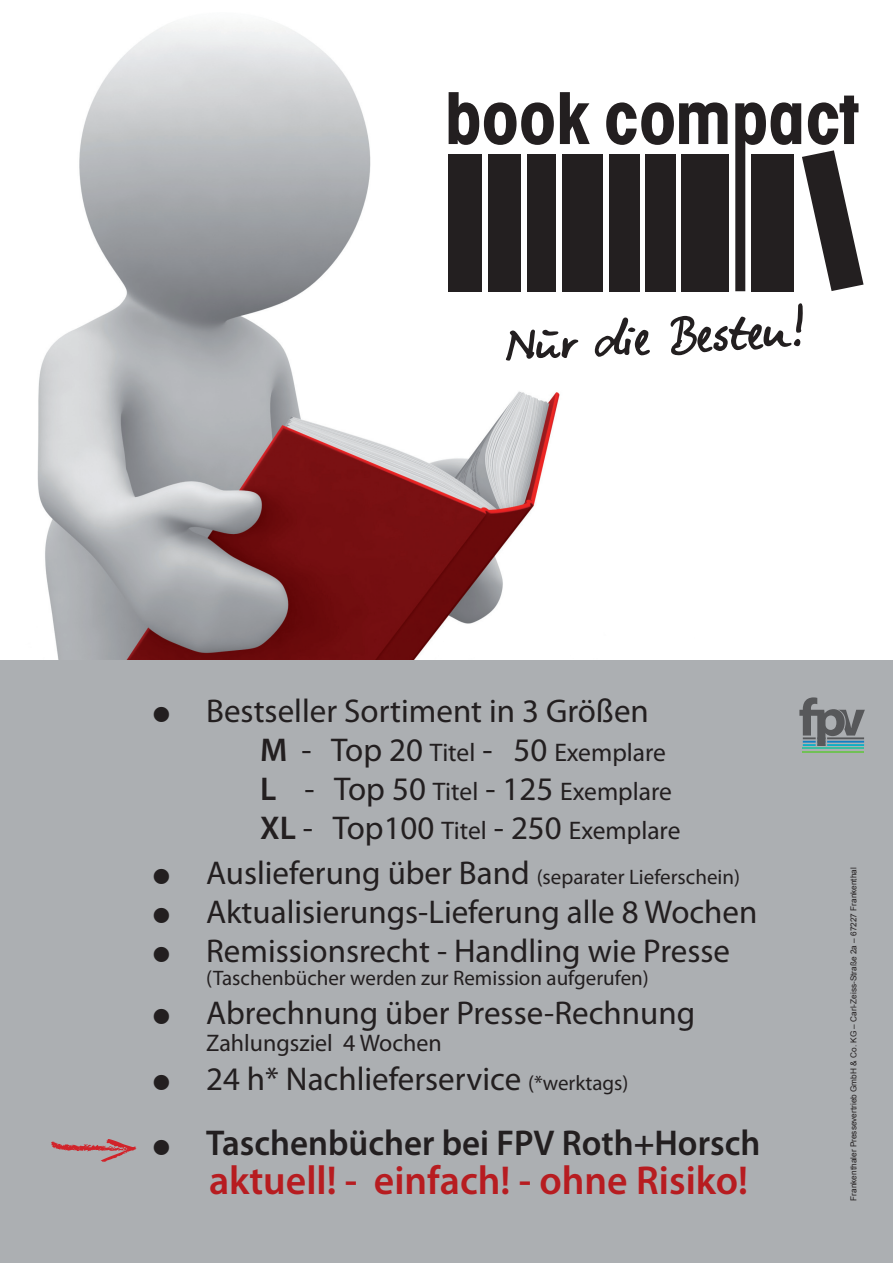
<style>
.page{position:relative;width:893px;height:1263px;background:#fff}
.page>*{position:absolute;margin:0;border:0;box-sizing:border-box;transform-origin:0 0}
.t1{font:600 40.5px "Myriad Pro";color:#b71c20}
.t2{font:600 36px "Myriad Pro";color:#231f20}
.t3{font:33px/39px "Myriad Pro";color:#231f20}
.t4{font:25.5px/39px "Myriad Pro";color:#231f20}
.t5{font:24px "Myriad Pro";color:#231f20}
.t6{font:21px "Myriad Pro";color:#231f20}
.t7{font:8.25px "Arial";color:#231f20}
.s1{font-weight:600;font-size:33px}
.s2{font-size:33px}
.s3{font-size:21px}
</style>
<div class="page">
<img style="left:37px;top:24px;width:692px;height:636px">
<div style="left:0;top:660px;width:893px;height:603px;background:#acafb2"></div>
<div style="left:449px;top:154px;width:33px;height:137px;background:#231f20"></div>
<div style="left:488px;top:154px;width:33px;height:137px;background:#231f20"></div>
<div style="left:527px;top:154px;width:29px;height:137px;background:#231f20"></div>
<div style="left:562px;top:154px;width:41px;height:137px;background:#231f20"></div>
<div style="left:609px;top:154px;width:30px;height:137px;background:#231f20"></div>
<div style="left:645px;top:154px;width:30px;height:137px;background:#231f20"></div>
<div style="left:682px;top:154px;width:47px;height:137px;background:#231f20"></div>
<svg style="left:449px;top:92px;width:105px;height:53px"></svg>
<svg style="left:560px;top:92px;width:30px;height:52px"></svg>
<svg style="left:606px;top:102px;width:122px;height:43px"></svg>
<svg style="left:735px;top:96px;width:128px;height:195px"></svg>
<svg style="left:506px;top:330px;width:72px;height:31px"></svg>
<svg style="left:594px;top:317px;width:56px;height:40px"></svg>
<svg style="left:670px;top:303px;width:133px;height:52px"></svg>
<svg style="left:799px;top:697px;width:66px;height:49px"></svg>
<hr style="left:803px;top:747px;width:61px;height:2px;background:#3abda1">
<hr style="left:803px;top:751px;width:61px;height:2px;background:#71c056">
<svg style="left:51px;top:1139px;width:85px;height:23px"></svg>
<p class="t3" style="left:206px;top:691px;width:444px">Bestseller Sortiment in 3 Größen</p>
<p class="t4" style="left:260px;top:733px;width:422px"><span class="s1">M</span> <span class="s2">- Top 20</span> Titel <span class="s2">- 50</span> Exemplare<br><span class="s1">L</span> <span class="s2">- Top 50</span> Titel <span class="s2">- 125</span> Exemplare<br><span class="s1">XL</span> <span class="s2">- Top100</span> Titel <span class="s2">- 250</span> Exemplare</p>
<p class="t6" style="left:206px;top:864px;width:535px"><span class="s2">Auslieferung über Band</span> (separater Lieferschein)</p>
<p class="t3" style="left:206px;top:892px;width:553px">Aktualisierungs-Lieferung alle 8 Wochen<br>Remissionsrecht - Handling wie Presse</p>
<p class="t6" style="left:206px;top:965px;width:444px">(Taschenbücher werden zur Remission aufgerufen)</p>
<p class="t3" style="left:206px;top:993px;width:491px">Abrechnung über Presse-Rechnung</p>
<p class="t5" style="left:206px;top:1028px;width:237px">Zahlungsziel 4 Wochen</p>
<p class="t3" style="left:206px;top:1059px;width:424px">24 h* Nachlieferservice <span class="s3">(*werktags)</span></p>
<p class="t2" style="left:206px;top:1119px;width:556px">Taschenbücher bei FPV Roth+Horsch</p>
<p class="t1" style="left:209px;top:1154px;width:541px">aktuell! - einfach! - ohne Risiko!</p>
<p class="t7" style="left:848px;top:1200px;width:335px;rotate:-90deg">Frankenthaler Pressevertrieb GmbH &amp; Co. KG – Carl-Zeiss-Straße 2a – 67227 Frankenthal</p>
</div>
